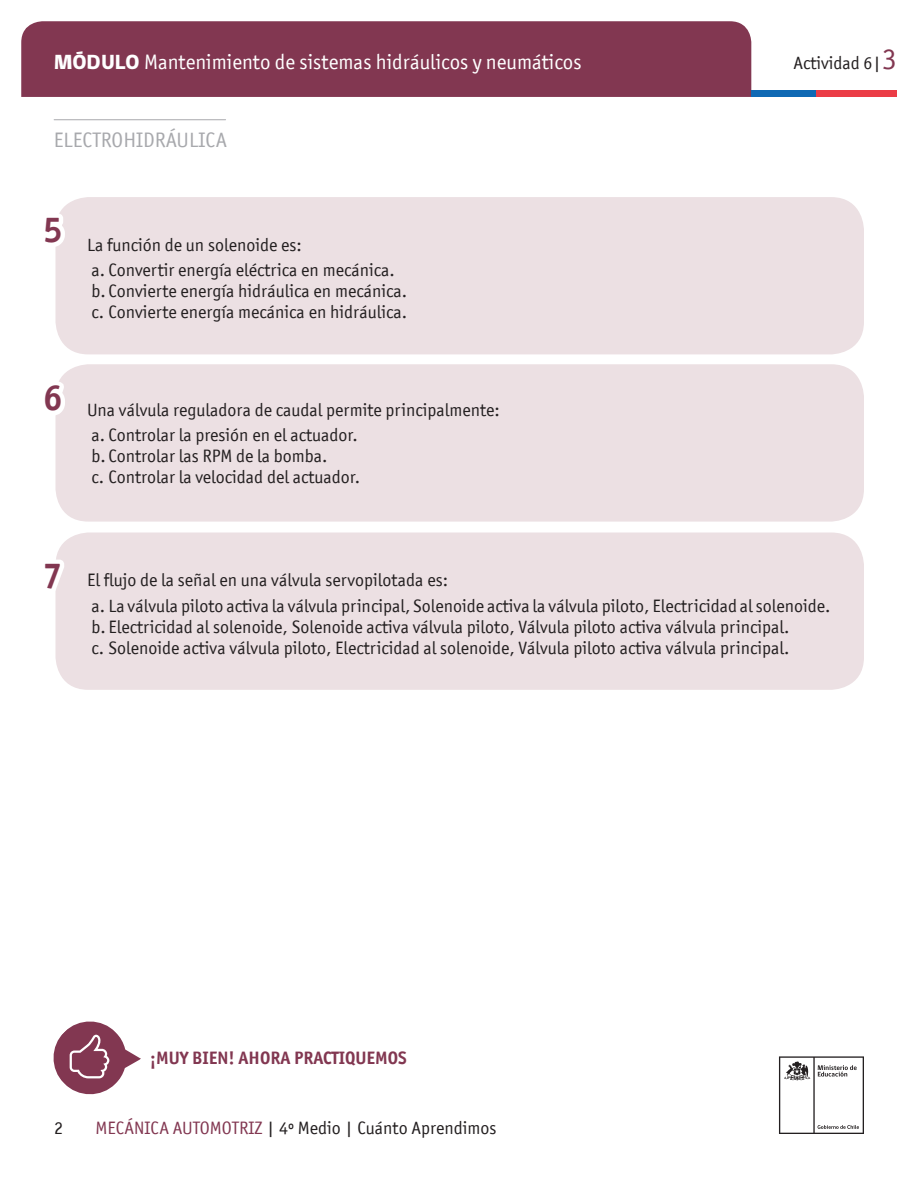
<style>
.page{position:relative;width:918px;height:1188px;background:#fff}
.page>*{position:absolute;margin:0;border:0;box-sizing:border-box;transform-origin:0 0}
.t1{font:700 36px "Officina San ITC";color:#823751}
.t2{font:21px "Officina San ITC";color:#fff}
.t3{font:21px "Officina San ITC";color:#a8a9ad}
.Paragraph_Style_1{font:18px "Officina San ITC";color:#231f20}
.t4{font:700 18px "Officina San ITC";color:#823751}
.s1{font-family:"gob CL";font-weight:800}
.s2{font-size:30px;color:#823751}
.s3{color:#823751}
</style>
<div class="page">
<div style="left:21px;top:21px;width:730px;height:76px;background:#823751"></div>
<div style="left:751px;top:90px;width:65px;height:7px;background:#0f69b4"></div>
<div style="left:816px;top:90px;width:81px;height:7px;background:#eb3c46"></div>
<svg style="left:779px;top:1056px;width:85px;height:78px"></svg>
<hr style="left:54px;top:119px;width:172px;height:1px;background:#a8a9ad">
<svg style="left:53px;top:1021px;width:88px;height:74px"></svg>
<div style="left:56px;top:197px;width:808px;height:157px;background:#ece0e3;border-radius:33px"></div>
<div style="left:56px;top:364px;width:808px;height:158px;background:#ece0e3;border-radius:33px"></div>
<svg style="left:55px;top:205px;width:17px;height:219px"></svg>
<div style="left:56px;top:533px;width:808px;height:157px;background:#ece0e3;border-radius:33px"></div>
<svg style="left:55px;top:551px;width:9px;height:48px"></svg>
<p class="t2" style="left:54px;top:50px;width:529px"><span class="s1">MÓDULO</span> Mantenimiento de sistemas hidráulicos y neumáticos</p>
<p class="Paragraph_Style_1" style="left:794px;top:53px;width:105px">Actividad 6|<span class="s2">3</span></p>
<p class="t3" style="left:54px;top:128px;width:175px">ELECTROHIDRÁULICA</p>
<p class="t1" style="left:43px;top:208px;width:21px">5</p>
<p class="t1" style="left:43px;top:376px;width:21px">6</p>
<p class="Paragraph_Style_1" style="left:87px;top:234px;width:216px">La función de un solenoide es:</p>
<p class="Paragraph_Style_1" style="left:91px;top:260px;width:305px">a. Convertir energía eléctrica en mecánica.</p>
<p class="Paragraph_Style_1" style="left:91px;top:281px;width:317px">b. Convierte energía hidráulica en mecánica.</p>
<p class="Paragraph_Style_1" style="left:91px;top:302px;width:317px">c. Convierte energía mecánica en hidráulica.</p>
<p class="Paragraph_Style_1" style="left:87px;top:399px;width:414px">Una válvula reguladora de caudal permite principalmente:</p>
<p class="Paragraph_Style_1" style="left:91px;top:425px;width:268px">a. Controlar la presión en el actuador.</p>
<p class="Paragraph_Style_1" style="left:91px;top:446px;width:238px">b. Controlar las RPM de la bomba.</p>
<p class="Paragraph_Style_1" style="left:91px;top:467px;width:270px">c. Controlar la velocidad del actuador.</p>
<p class="t1" style="left:43px;top:554px;width:21px">7</p>
<p class="Paragraph_Style_1" style="left:87px;top:570px;width:362px">El flujo de la señal en una válvula servopilotada es:</p>
<p class="Paragraph_Style_1" style="left:91px;top:595px;width:740px">a. La válvula piloto activa la válvula principal, Solenoide activa la válvula piloto, Electricidad al solenoide.</p>
<p class="Paragraph_Style_1" style="left:91px;top:616px;width:699px">b. Electricidad al solenoide, Solenoide activa válvula piloto, Válvula piloto activa válvula principal.</p>
<p class="Paragraph_Style_1" style="left:91px;top:637px;width:699px">c. Solenoide activa válvula piloto, Electricidad al solenoide, Válvula piloto activa válvula principal.</p>
<p class="t4" style="left:150px;top:1047px;width:258px">¡MUY BIEN! AHORA PRACTIQUEMOS</p>
<p class="Paragraph_Style_1" style="left:54px;top:1118px;width:10px">2</p>
<p class="Paragraph_Style_1" style="left:95px;top:1118px;width:402px"><span class="s3">MECÁNICA AUTOMOTRIZ</span> | 4º Medio | Cuánto Aprendimos</p>
</div>
